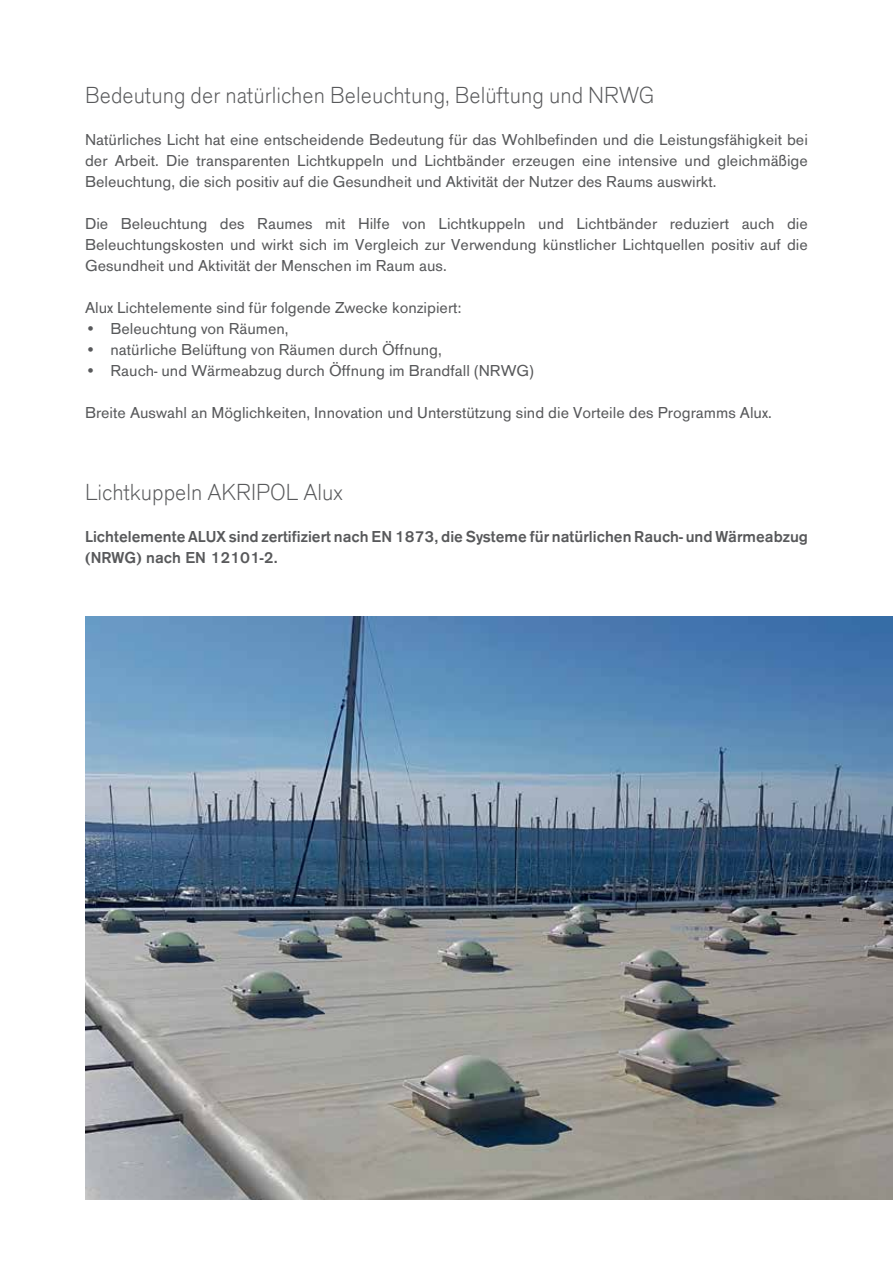
<style>
.page{position:relative;width:893px;height:1263px;background:#fff}
.page>*{position:absolute;margin:0;border:0;box-sizing:border-box;transform-origin:0 0}
.t1{font:24px "Accius T Ligh";color:#58595b}
.t2{font:16.5px/21px "Accius TEE";color:#58595b;text-align:justify}
.t3{font:500 16.5px/21px "Accius TEE";color:#58595b}
</style>
<div class="page">
<img style="left:85px;top:617px;width:808px;height:582px">
<h1 class="t1" style="left:85px;top:82px;width:571px">Bedeutung der natürlichen Beleuchtung, Belüftung und NRWG</h1>
<p class="t2" style="left:85px;top:130px;width:724px">Natürliches Licht hat eine entscheidende Bedeutung für das Wohlbefinden und die Leistungsfähigkeit bei der Arbeit. Die transparenten Lichtkuppeln und Lichtbänder erzeugen eine intensive und gleichmäßige Beleuchtung, die sich positiv auf die Gesundheit und Aktivität der Nutzer des Raums auswirkt.</p>
<p class="t2" style="left:85px;top:214px;width:724px">Die Beleuchtung des Raumes mit Hilfe von Lichtkuppeln und Lichtbänder reduziert auch die Beleuchtungskosten und wirkt sich im Vergleich zur Verwendung künstlicher Lichtquellen positiv auf die Gesundheit und Aktivität der Menschen im Raum aus.</p>
<p class="t2" style="left:85px;top:298px;width:378px">Alux Lichtelemente sind für folgende Zwecke konzipiert:</p>
<p class="t2" style="left:85px;top:319px;width:205px">• Beleuchtung von Räumen,</p>
<p class="t2" style="left:85px;top:340px;width:358px">• natürliche Belüftung von Räumen durch Öffnung,</p>
<p class="t2" style="left:85px;top:361px;width:450px">• Rauch- und Wärmeabzug durch Öffnung im Brandfall (NRWG)</p>
<p class="t2" style="left:85px;top:403px;width:688px">Breite Auswahl an Möglichkeiten, Innovation und Unterstützung sind die Vorteile des Programms Alux.</p>
<h1 class="t1" style="left:85px;top:478px;width:259px">Lichtkuppeln AKRIPOL Alux</h1>
<p class="t3" style="left:85px;top:526px;width:724px">Lichtelemente ALUX sind zertifiziert nach EN 1873, die Systeme für natürlichen Rauch- und Wärmeabzug (NRWG) nach EN 12101-2.</p>
</div>
